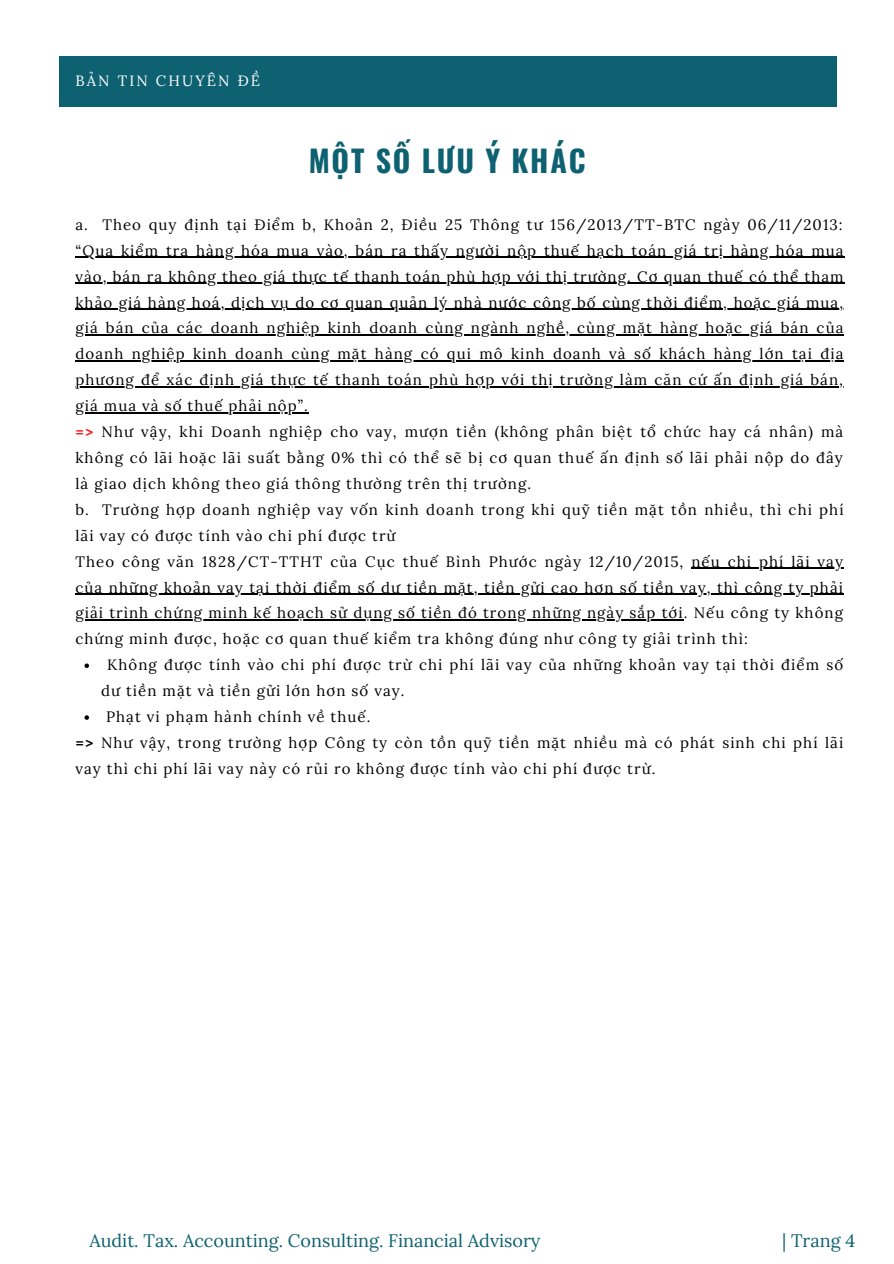
<style>
.page{position:relative;width:894px;height:1264px;background:#fff}
.page>*{position:absolute;margin:0;border:0;box-sizing:border-box;transform-origin:0 0}
.t1{font:700 30px "Oswald";letter-spacing:.06em;color:#0e6171}
.t2{font:18px "Lora";color:#0e6171}
.t3{font:15px/26px "Lora";letter-spacing:.07em;color:#000}
.t4{font:14.85px "Lora";letter-spacing:.14em;color:#fff}
.s1{font-weight:700;color:#ff1616}
.s2{font-weight:700}
</style>
<div class="page">
<div style="left:59px;top:56px;width:777px;height:51px;background:#0e6171"></div>
<svg style="left:84px;top:663px;width:5px;height:5px"></svg>
<svg style="left:84px;top:715px;width:5px;height:4px"></svg>
<hr style="left:75px;top:257px;width:769px;height:1px;background:#000">
<hr style="left:75px;top:283px;width:769px;height:1px;background:#000">
<hr style="left:75px;top:308px;width:769px;height:2px;background:#000">
<hr style="left:75px;top:334px;width:769px;height:2px;background:#000">
<hr style="left:75px;top:360px;width:769px;height:1px;background:#000">
<hr style="left:75px;top:386px;width:768px;height:1px;background:#000">
<hr style="left:75px;top:412px;width:234px;height:1px;background:#000">
<hr style="left:691px;top:567px;width:152px;height:2px;background:#000">
<hr style="left:75px;top:593px;width:768px;height:1px;background:#000">
<hr style="left:75px;top:619px;width:608px;height:1px;background:#000">
<p class="t4" style="left:75px;top:71px;width:186px">BẢN TIN CHUYÊN ĐỀ</p>
<h1 class="t1" style="left:308px;top:138px;width:278px">MỘT SỐ LƯU Ý KHÁC</h1>
<p class="t3" style="left:75px;top:211px;width:769px">a. Theo quy định tại Điểm b, Khoản 2, Điều 25 Thông tư 156/2013/TT-BTC ngày 06/11/2013: “Qua kiểm tra hàng hóa mua vào, bán ra thấy người nộp thuế hạch toán giá trị hàng hóa mua vào, bán ra không theo giá thực tế thanh toán phù hợp với thị trường. Cơ quan thuế có thể tham khảo giá hàng hoá, dịch vụ do cơ quan quản lý nhà nước công bố cùng thời điểm, hoặc giá mua, giá bán của các doanh nghiệp kinh doanh cùng ngành nghề, cùng mặt hàng hoặc giá bán của doanh nghiệp kinh doanh cùng mặt hàng có qui mô kinh doanh và số khách hàng lớn tại địa phương để xác định giá thực tế thanh toán phù hợp với thị trường làm căn cứ ấn định giá bán, giá mua và số thuế phải nộp”.<br><span class="s1">=&gt;</span> Như vậy, khi Doanh nghiệp cho vay, mượn tiền (không phân biệt tổ chức hay cá nhân) mà không có lãi hoặc lãi suất bằng 0% thì có thể sẽ bị cơ quan thuế ấn định số lãi phải nộp do đây là giao dịch không theo giá thông thường trên thị trường.<br>b. Trường hợp doanh nghiệp vay vốn kinh doanh trong khi quỹ tiền mặt tồn nhiều, thì chi phí lãi vay có được tính vào chi phí được trừ<br>Theo công văn 1828/CT-TTHT của Cục thuế Bình Phước ngày 12/10/2015, nếu chi phí lãi vay của những khoản vay tại thời điểm số dư tiền mặt, tiền gửi cao hơn số tiền vay, thì công ty phải giải trình chứng minh kế hoạch sử dụng số tiền đó trong những ngày sắp tới. Nếu công ty không chứng minh được, hoặc cơ quan thuế kiểm tra không đúng như công ty giải trình thì:</p>
<p class="t3" style="left:107px;top:651px;width:737px">Không được tính vào chi phí được trừ chi phí lãi vay của những khoản vay tại thời điểm số</p>
<p class="t3" style="left:101px;top:677px;width:305px">dư tiền mặt và tiền gửi lớn hơn số vay.</p>
<p class="t3" style="left:106px;top:703px;width:266px">Phạt vi phạm hành chính về thuế.</p>
<p class="t3" style="left:75px;top:729px;width:769px"><span class="s2">=&gt;</span> Như vậy, trong trường hợp Công ty còn tồn quỹ tiền mặt nhiều mà có phát sinh chi phí lãi vay thì chi phí lãi vay này có rủi ro không được tính vào chi phí được trừ.</p>
<p class="t2" style="left:89px;top:1228px;width:452px">Audit. Tax. Accounting. Consulting. Financial Advisory</p>
<p class="t2" style="left:782px;top:1228px;width:74px">| Trang 4</p>
</div>
